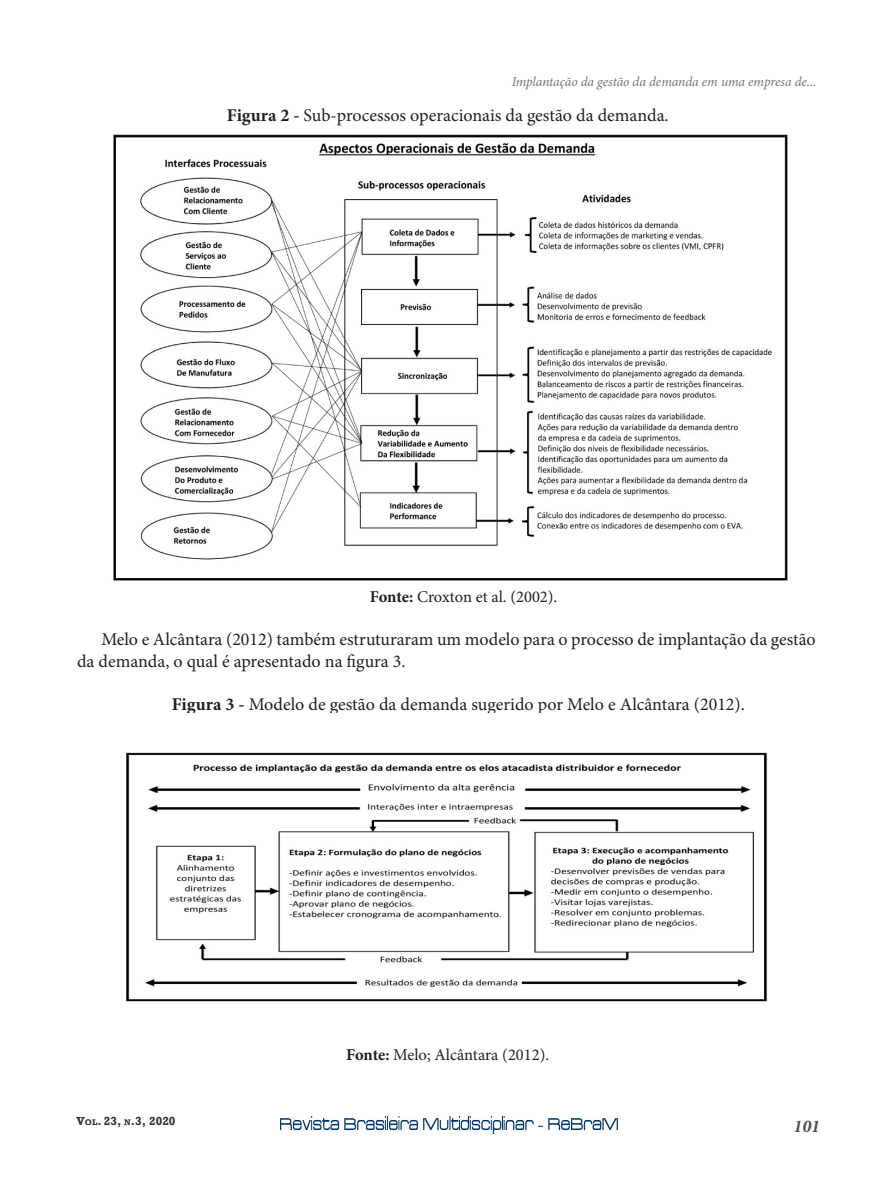
<style>
.page{position:relative;width:893px;height:1191px;background:#fff}
.page>*{position:absolute;margin:0;border:0;box-sizing:border-box;transform-origin:0 0}
.t1{font:18px/21.6px "Minion Pro";color:#231f20}
.t2{font:italic 700 18px "Minion Pro";color:#4f4f50}
.t3{font:16.5px "Minion Pro";color:#231f20}
.t4{font:italic 13.5px "Minion Pro";letter-spacing:-.005em;color:#757475}
.t5{font:700 12px "Rockwell";color:#333}
.s1{font-weight:700}
.s2{font-size:8.4px}
</style>
<div class="page">
<img style="left:280px;top:1116px;width:338px;height:17px">
<img style="left:113px;top:134px;width:675px;height:447px">
<img style="left:126px;top:752px;width:642px;height:250px">
<p class="t4" style="left:512px;top:73px;width:306px">Implantação da gestão da demanda em uma empresa de...</p>
<p class="t1" style="left:227px;top:105px;width:443px"><span class="s1">Figura 2 -</span> Sub-processos operacionais da gestão da demanda.</p>
<p class="t3" style="left:370px;top:586px;width:189px"><span class="s1">Fonte:</span> Croxton et al. (2002).</p>
<p class="t1" style="left:77px;top:629px;width:740px;text-indent:24px">Melo e Alcântara (2012) também estruturaram um modelo para o processo de implantação da gestão da demanda, o qual é apresentado na figura 3.</p>
<p class="t1" style="left:172px;top:693px;width:575px"><span class="s1">Figura 3 -</span> Modelo de gestão da demanda sugerido por Melo e Alcântara (2012).</p>
<p class="t5" style="left:76px;top:1113px;width:101px">V<span class="s2">ol</span>. 23, <span class="s2">n</span>.3, 2020</p>
<p class="t3" style="left:346px;top:1043px;width:204px"><span class="s1">Fonte:</span> Melo; Alcântara (2012).</p>
<p class="t2" style="left:793px;top:1113px;width:28px">101</p>
</div>
